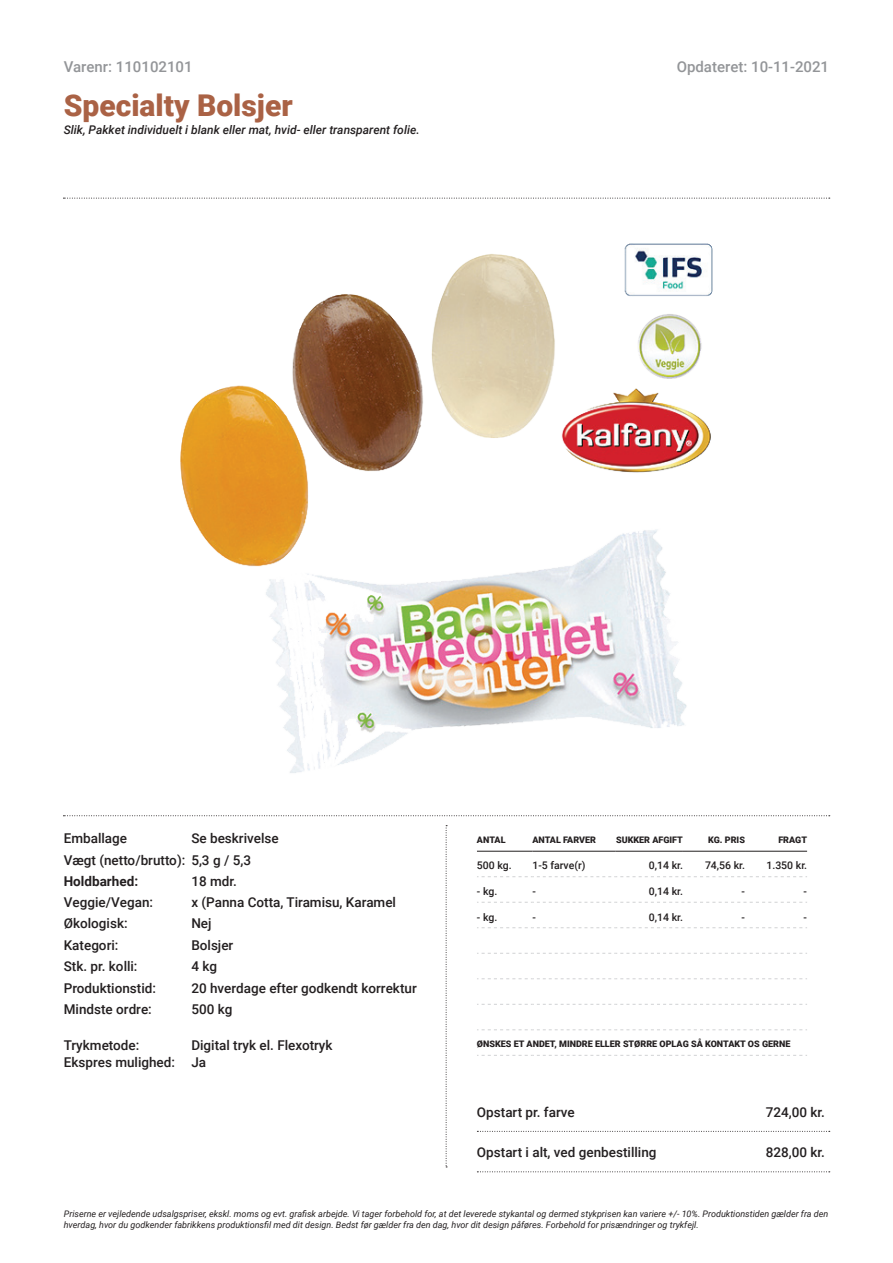
<style>
.page{position:relative;width:893px;height:1263px;background:#fff}
.page>*{position:absolute;margin:0;border:0;box-sizing:border-box;transform-origin:0 0}
.t1{font:900 30px "Roboto";color:#aa6245}
.t2{font:500 15px "Roboto";color:#939598}
.t3{font:500 13.5px/21.3px "Roboto";color:#231f20}
.t4{font:700 13.5px "Roboto";color:#231f20}
.t5{font:italic 500 12px "Roboto";color:#231f20}
.t6{font:500 10.5px "Roboto";color:#231f20}
.t7{font:italic 9px/10.8px "Roboto";color:#231f20}
.t8{font:900 9px "Roboto";color:#231f20}
</style>
<div class="page">
<hr style="left:477px;top:851px;width:55px;height:1px;background:#231f20">
<hr style="left:532px;top:851px;width:84px;height:1px;background:#231f20">
<hr style="left:616px;top:851px;width:67px;height:1px;background:#231f20">
<hr style="left:683px;top:851px;width:62px;height:1px;background:#231f20">
<hr style="left:745px;top:851px;width:62px;height:1px;background:#231f20">
<svg style="left:477px;top:1004px;width:330px;height:1px"></svg>
<svg style="left:477px;top:1029px;width:330px;height:1px"></svg>
<svg style="left:477px;top:1055px;width:330px;height:1px"></svg>
<svg style="left:477px;top:876px;width:330px;height:1px"></svg>
<svg style="left:477px;top:902px;width:330px;height:1px"></svg>
<svg style="left:477px;top:927px;width:330px;height:1px"></svg>
<svg style="left:477px;top:953px;width:330px;height:1px"></svg>
<svg style="left:477px;top:978px;width:330px;height:1px"></svg>
<img style="left:180px;top:243px;width:533px;height:530px">
<svg style="left:446px;top:825px;width:1px;height:342px"></svg>
<svg style="left:63px;top:815px;width:767px;height:1px"></svg>
<svg style="left:63px;top:198px;width:767px;height:1px"></svg>
<svg style="left:477px;top:1131px;width:353px;height:1px"></svg>
<svg style="left:477px;top:1171px;width:353px;height:1px"></svg>
<p class="t2" style="left:64px;top:56px;width:130px">Varenr: 110102101</p>
<h1 class="t1" style="left:64px;top:85px;width:230px">Specialty Bolsjer</h1>
<p class="t5" style="left:64px;top:122px;width:357px">Slik, Pakket individuelt i blank eller mat, hvid- eller transparent folie.</p>
<p class="t2" style="left:677px;top:56px;width:154px">Opdateret: 10-11-2021</p>
<p class="t3" style="left:64px;top:827px;width:216px;text-indent:128px">Se beskrivelse<br>Vægt (netto/brutto): 5,3 g / 5,3</p>
<p class="t4" style="left:64px;top:872px;width:76px">Holdbarhed:</p>
<p class="t3" style="left:191px;top:870px;width:47px">18 mdr.</p>
<p class="t3" style="left:64px;top:891px;width:91px">Veggie/Vegan:</p>
<p class="t3" style="left:191px;top:891px;width:206px">x (Panna Cotta, Tiramisu, Karamel</p>
<p class="t3" style="left:64px;top:912px;width:65px">Økologisk:</p>
<p class="t3" style="left:191px;top:912px;width:22px">Nej</p>
<p class="t3" style="left:64px;top:934px;width:56px">Kategori:</p>
<p class="t3" style="left:191px;top:934px;width:43px">Bolsjer</p>
<p class="t3" style="left:64px;top:955px;width:75px">Stk. pr. kolli:</p>
<p class="t3" style="left:191px;top:955px;width:27px">4 kg</p>
<p class="t3" style="left:64px;top:977px;width:94px">Produktionstid:</p>
<p class="t3" style="left:191px;top:977px;width:227px">20 hverdage efter godkendt korrektur</p>
<p class="t3" style="left:64px;top:998px;width:90px">Mindste ordre:</p>
<p class="t3" style="left:191px;top:998px;width:43px">500 kg</p>
<p class="t3" style="left:64px;top:1034px;width:77px">Trykmetode:</p>
<p class="t3" style="left:64px;top:827px;width:65px">Emballage</p>
<p class="t3" style="left:64px;top:1036px;width:270px;line-height:17px;text-indent:128px">Digital tryk el. Flexotryk<br>Ekspres mulighed: Ja</p>
<p class="t8" style="left:477px;top:833px;width:30px">ANTAL</p>
<p class="t8" style="left:532px;top:833px;width:65px">ANTAL FARVER</p>
<p class="t8" style="left:616px;top:833px;width:68px">SUKKER AFGIFT</p>
<p class="t8" style="left:708px;top:833px;width:38px">KG. PRIS</p>
<p class="t8" style="left:778px;top:833px;width:30px">FRAGT</p>
<p class="t6" style="left:477px;top:858px;width:36px">500 kg.</p>
<p class="t6" style="left:532px;top:858px;width:55px">1-5 farve(r)</p>
<p class="t6" style="left:649px;top:858px;width:36px">0,14 kr.</p>
<p class="t6" style="left:705px;top:858px;width:42px">74,56 kr.</p>
<p class="t6" style="left:766px;top:858px;width:42px">1.350 kr.</p>
<p class="t6" style="left:477px;top:884px;width:22px">- kg.</p>
<p class="t6" style="left:532px;top:884px;width:5px">-</p>
<p class="t6" style="left:649px;top:884px;width:36px">0,14 kr.</p>
<p class="t6" style="left:742px;top:884px;width:5px">-</p>
<p class="t6" style="left:804px;top:884px;width:5px">-</p>
<p class="t6" style="left:477px;top:909px;width:22px">- kg.</p>
<p class="t6" style="left:532px;top:909px;width:5px">-</p>
<p class="t6" style="left:649px;top:909px;width:36px">0,14 kr.</p>
<p class="t6" style="left:742px;top:909px;width:5px">-</p>
<p class="t6" style="left:804px;top:909px;width:5px">-</p>
<p class="t8" style="left:477px;top:1037px;width:315px">ØNSKES ET ANDET, MINDRE ELLER STØRRE OPLAG SÅ KONTAKT OS GERNE</p>
<p class="t3" style="left:477px;top:1101px;width:99px">Opstart pr. farve</p>
<p class="t3" style="left:766px;top:1101px;width:61px">724,00 kr.</p>
<p class="t3" style="left:477px;top:1141px;width:181px">Opstart i alt, ved genbestilling</p>
<p class="t3" style="left:766px;top:1141px;width:61px">828,00 kr.</p>
<p class="t7" style="left:64px;top:1208px;width:766px">Priserne er vejledende udsalgspriser, ekskl. moms og evt. grafisk arbejde. Vi tager forbehold for, at det leverede stykantal og dermed stykprisen kan variere +/- 10%. Produktionstiden gælder fra den hverdag, hvor du godkender fabrikkens produktionsfil med dit design. Bedst før gælder fra den dag, hvor dit design påføres. Forbehold for prisændringer og trykfejl.</p>
</div>
